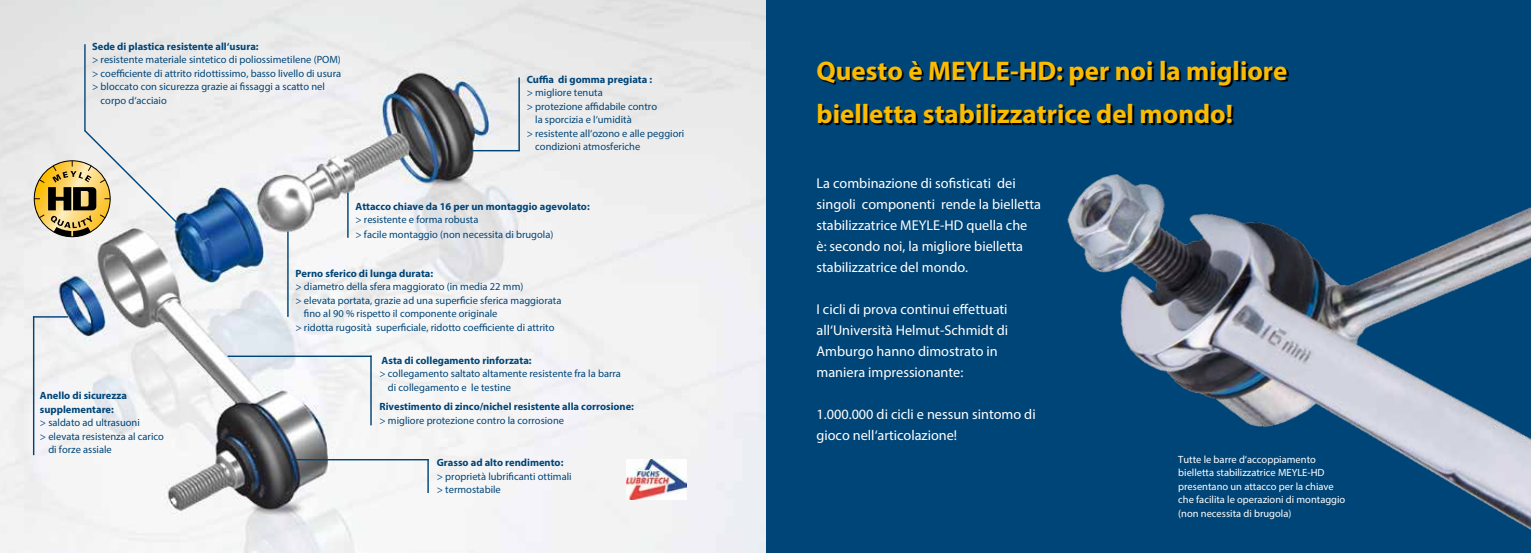
<style>
.page{position:relative;width:1531px;height:553px;background:#fff}
.page>*{position:absolute;margin:0;border:0;box-sizing:border-box;transform-origin:0 0}
.t1{font:700 27px/43.5px "Myriad Pro";color:#fabb00}
.t2{font:14.25px/21px "Myriad Pro";color:#fff}
.t3{font:10.5px/13.5px "Myriad Pro";color:#004578}
.t4{font:700 10.5px/13.5px "Myriad Pro";color:#004578}
.t5{font:10.5px/13.5px "Myriad Pro";color:#fff}
</style>
<div class="page">
<div style="left:765px;top:0;width:766px;height:553px;background:#004578"></div>
<img style="left:0;top:0;width:765px;height:553px">
<img style="left:889px;top:71px;width:642px;height:459px">
<svg style="left:819px;top:62px;width:469px;height:63px"></svg>
<hr style="left:287px;top:231px;width:2px;height:86px;background:#004578">
<hr style="left:347px;top:192px;width:2px;height:46px;background:#004578">
<hr style="left:84px;top:44px;width:2px;height:87px;background:#004578">
<hr style="left:228px;top:355px;width:144px;height:2px;background:#004578">
<hr style="left:370px;top:355px;width:2px;height:70px;background:#004578">
<hr style="left:290px;top:459px;width:139px;height:1px;background:#004578">
<hr style="left:427px;top:459px;width:2px;height:34px;background:#004578">
<hr style="left:472px;top:150px;width:48px;height:1px;background:#004578">
<hr style="left:518px;top:77px;width:2px;height:74px;background:#004578">
<img style="left:626px;top:460px;width:60px;height:39px">
<svg style="left:34px;top:128px;width:145px;height:109px"></svg>
<hr style="left:33px;top:316px;width:1px;height:139px;background:#004578">
<hr style="left:33px;top:316px;width:35px;height:1px;background:#004578">
<p class="t4" style="left:92px;top:39px;width:168px">Sede di plastica resistente all‘usura:</p>
<p class="t3" style="left:92px;top:53px;width:250px">&gt; resistente materiale sintetico di poliossimetilene (POM)</p>
<p class="t3" style="left:92px;top:66px;width:250px">&gt; coefficiente di attrito ridottissimo, basso livello di usura</p>
<p class="t3" style="left:92px;top:80px;width:234px">&gt; bloccato con sicurezza grazie ai fissaggi a scatto nel</p>
<p class="t3" style="left:101px;top:93px;width:68px">corpo d‘acciaio</p>
<p class="t4" style="left:527px;top:72px;width:127px">Cuffia di gomma pregiata :</p>
<p class="t3" style="left:527px;top:86px;width:78px">&gt; migliore tenuta</p>
<p class="t3" style="left:527px;top:99px;width:132px">&gt; protezione affidabile contro</p>
<p class="t3" style="left:535px;top:113px;width:98px">la sporcizia e l‘umidità</p>
<p class="t3" style="left:527px;top:126px;width:159px">&gt; resistente all‘ozono e alle peggiori</p>
<p class="t3" style="left:535px;top:140px;width:107px">condizioni atmosferiche</p>
<p class="t4" style="left:355px;top:199px;width:236px">Attacco chiave da 16 per un montaggio agevolato:</p>
<p class="t3" style="left:355px;top:212px;width:199px;line-height:14.4px">&gt; resistente e forma robusta<br>&gt; facile montaggio (non necessita di brugola)</p>
<p class="t4" style="left:40px;top:389px;width:89px">Anello di sicurezza supplementare:</p>
<p class="t3" style="left:40px;top:416px;width:102px">&gt; saldato ad ultrasuoni</p>
<p class="t3" style="left:40px;top:429px;width:126px">&gt; elevata resistenza al carico</p>
<p class="t3" style="left:48px;top:443px;width:65px">di forze assiale</p>
<p class="t4" style="left:295px;top:266px;width:139px">Perno sferico di lunga durata:</p>
<p class="t3" style="left:295px;top:280px;width:229px">&gt; diametro della sfera maggiorato (in media 22 mm)</p>
<p class="t3" style="left:295px;top:293px;width:267px">&gt; elevata portata, grazie ad una superficie sferica maggiorata</p>
<p class="t3" style="left:304px;top:307px;width:195px">fino al 90 % rispetto il componente originale</p>
<p class="t3" style="left:295px;top:320px;width:260px">&gt; ridotta rugosità superficiale, ridotto coefficiente di attrito</p>
<p class="t4" style="left:382px;top:353px;width:152px">Asta di collegamento rinforzata:</p>
<p class="t3" style="left:388px;top:367px;width:235px;text-indent:-8px">&gt; collegamento saltato altamente resistente fra la barra di collegamento e le testine</p>
<p class="t4" style="left:379px;top:399px;width:256px">Rivestimento di zinco/nichel resistente alla corrosione:</p>
<p class="t3" style="left:379px;top:413px;width:186px">&gt; migliore protezione contro la corrosione</p>
<p class="t4" style="left:437px;top:455px;width:128px">Grasso ad alto rendimento:</p>
<p class="t3" style="left:437px;top:469px;width:136px">&gt; proprietà lubrificanti ottimali &gt; termostabile</p>
<h1 class="t1" style="left:816px;top:48px;width:472px">Questo è MEYLE-HD: per noi la migliore bielletta stabilizzatrice del mondo!</h1>
<h2 class="t2" style="left:816px;top:172px;width:226px">La combinazione di sofisticati dei singoli componenti rende la bielletta stabilizzatrice MEYLE-HD quella che è: secondo noi, la migliore bielletta stabilizzatrice del mondo.</h2>
<h2 class="t2" style="left:816px;top:298px;width:193px">I cicli di prova continui effettuati all‘Università Helmut-Schmidt di<br>Amburgo hanno dimostrato in maniera impressionante:</h2>
<h2 class="t2" style="left:816px;top:403px;width:221px">1.000.000 di cicli e nessun sintomo di gioco nell‘articolazione!</h2>
<p class="t5" style="left:1178px;top:452px;width:169px">Tutte le barre d‘accoppiamento bielletta stabilizzatrice MEYLE-HD presentano un attacco per la chiave che facilita le operazioni di montaggio (non necessita di brugola)</p>
</div>
